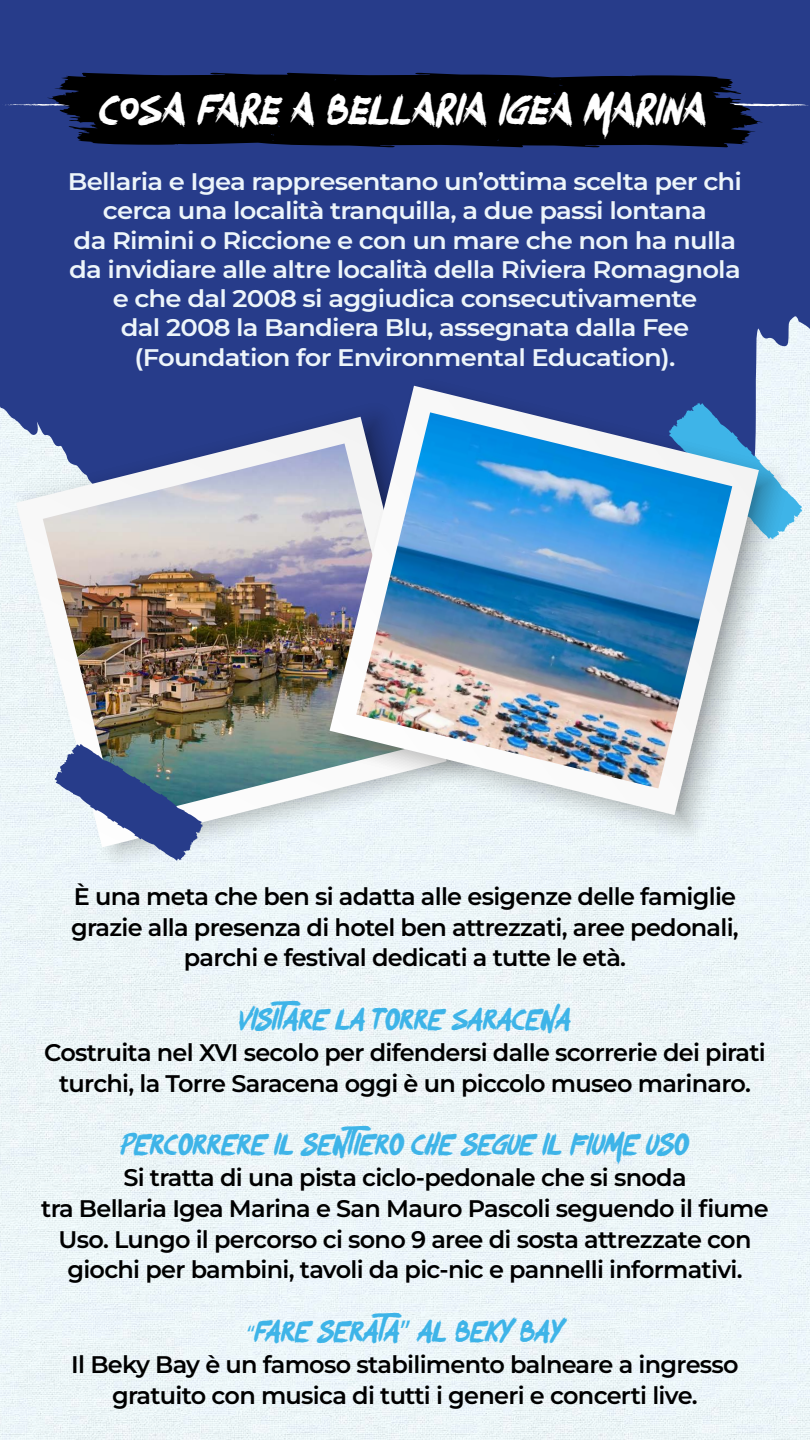
<style>
.page{position:relative;width:810px;height:1440px;background:#fff}
.page>*{position:absolute;margin:0;border:0;box-sizing:border-box;transform-origin:0 0}
.t1{font:45px "Okami";color:#fff}
.t2{font:31.5px "Okami";color:#3eb4e8}
.t3{font:100 24px/30.8px "Montserrat";letter-spacing:-.03em;color:#000;text-align:center}
.t4{font:100 24px/29.2px "Montserrat";letter-spacing:-.03em;color:#edf5fa;text-align:center;scale:1.08 1}
.s1{font-family:"Myriad Pro";font-size:24px}
.s2{font-family:"Myriad Pro"}
</style>
<div class="page">
<img style="left:0;top:633px;width:810px;height:807px">
<div style="left:0;top:0;width:810px;height:633px;background:#273c8a"></div>
<svg style="left:2px;top:103px;width:45px;height:4px"></svg>
<svg style="left:763px;top:103px;width:46px;height:4px"></svg>
<svg style="left:47px;top:72px;width:716px;height:76px;fill:#000"></svg>
<svg style="left:13px;top:400px;width:469px;height:469px"></svg>
<svg style="left:16px;top:417px;width:431px;height:430px"></svg>
<img style="left:43px;top:443px;width:280px;height:378px">
<svg style="left:791px;top:403px;width:11px;height:136px"></svg>
<svg style="left:323px;top:377px;width:468px;height:467px"></svg>
<svg style="left:330px;top:386px;width:429px;height:429px"></svg>
<img style="left:356px;top:412px;width:376px;height:376px">
<svg style="left:55px;top:744px;width:148px;height:117px"></svg>
<h1 class="t1" style="left:101px;top:73px;width:609px">COSA FARE A BELLARIA IGEA MARINA</h1>
<p class="t4" style="left:68px;top:166px;width:626px">Bellaria e Igea rappresentano un’ottima scelta per chi cerca una località tranquilla, a due passi lontana<br>da Rimini o Riccione e con un mare che non ha nulla da invidiare alle altre località della Riviera Romagnola e che dal 2008 si aggiudica consecutivamente<br>dal 2008 la Bandiera Blu, assegnata dalla Fee (Foundation for Environmental Education).</p>
<p class="t3" style="left:71px;top:880px;width:669px">È una meta che ben si adatta alle esigenze delle famiglie grazie alla presenza di hotel ben attrezzati, aree pedonali, parchi e festival dedicati a tutte le età.</p>
<h2 class="t2" style="left:239px;top:994px;width:334px">VISITARE LA TORRE SARACENA</h2>
<p class="t3" style="left:44px;top:1036px;width:723px">Costruita nel XVI secolo per difendersi dalle scorrerie dei pirati turchi, la Torre Saracena oggi è un piccolo museo marinaro.</p>
<h2 class="t2" style="left:121px;top:1119px;width:570px">PERCORRERE IL SENTIERO CHE SEGUE IL FIUME USO</h2>
<p class="t3" style="left:41px;top:1162px;width:729px">Si tratta di una pista ciclo-pedonale che si snoda<br>tra Bellaria Igea Marina e San Mauro Pascoli seguendo il fiume Uso. Lungo il percorso ci sono 9 aree di sosta attrezzate con giochi per bambini, tavoli da pic-nic e pannelli informativi.</p>
<h2 class="t2" style="left:247px;top:1306px;width:318px"><span class="s1">“</span>FARE SERATA<span class="s2">”</span> AL BEKY BAY</h2>
<p class="t3" style="left:71px;top:1348px;width:669px">Il Beky Bay è un famoso stabilimento balneare a ingresso gratuito con musica di tutti i generi e concerti live.</p>
</div>
